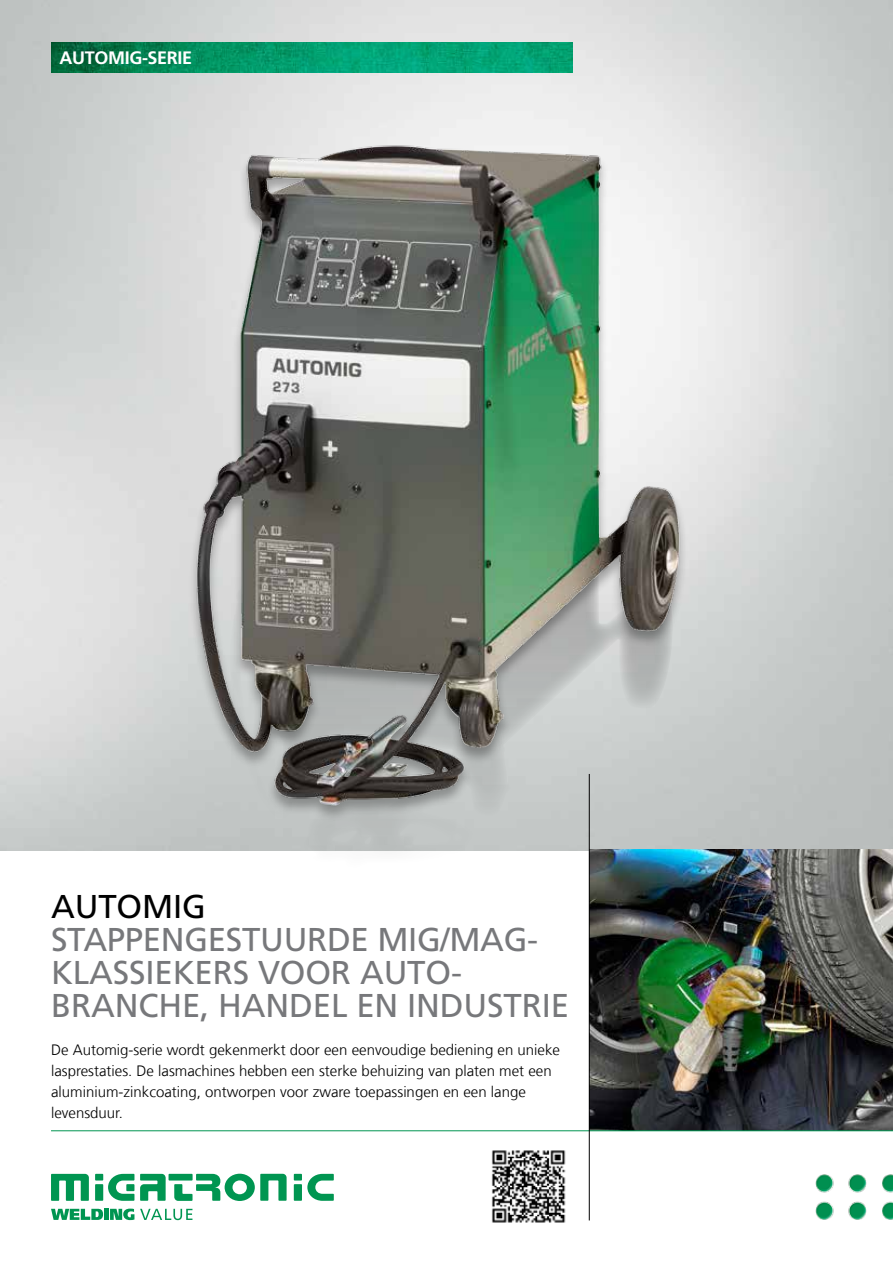
<style>
.page{position:relative;width:893px;height:1263px;background:#fff}
.page>*{position:absolute;margin:0;border:0;box-sizing:border-box;transform-origin:0 0}
.t1{font:33px/33px "Frutiger LT Pro";letter-spacing:-.005em;color:#77787b}
.t2{font:33px "Frutiger LT Pro";letter-spacing:-.005em;color:#000}
.t3{font:700 18px "Frutiger LT Pro";letter-spacing:-.02em;color:#fff}
.t4{font:300 15px/21px "Frutiger LT Com";color:#000}
</style>
<div class="page">
<img style="left:491px;top:1150px;width:75px;height:73px">
<img style="left:0;top:0;width:893px;height:850px">
<img style="left:229px;top:822px;width:444px;height:47px">
<img style="left:590px;top:849px;width:303px;height:281px">
<img style="left:51px;top:43px;width:522px;height:29px">
<div style="left:95px;top:1174px;width:8px;height:6px;background:#009551"></div>
<div style="left:95px;top:1184px;width:8px;height:17px;background:#009551"></div>
<div style="left:294px;top:1174px;width:8px;height:6px;background:#009551"></div>
<div style="left:294px;top:1184px;width:8px;height:17px;background:#009551"></div>
<svg style="left:108px;top:1174px;width:26px;height:27px"></svg>
<svg style="left:307px;top:1174px;width:27px;height:27px"></svg>
<svg style="left:140px;top:1174px;width:26px;height:27px"></svg>
<svg style="left:51px;top:1174px;width:38px;height:27px"></svg>
<div style="left:169px;top:1174px;width:24px;height:6px;background:#009551"></div>
<svg style="left:174px;top:1174px;width:113px;height:27px"></svg>
<svg style="left:51px;top:1209px;width:52px;height:11px"></svg>
<div style="left:104px;top:1209px;width:5px;height:11px;background:#009551"></div>
<svg style="left:110px;top:1208px;width:24px;height:12px"></svg>
<svg style="left:140px;top:1209px;width:52px;height:11px"></svg>
<img style="left:815px;top:1174px;width:78px;height:46px">
<hr style="left:51px;top:1130px;width:842px;height:1px;background:#009551">
<hr style="left:589px;top:774px;width:1px;height:446px;background:#000">
<img style="left:184px;top:138px;width:507px;height:679px">
<p class="t3" style="left:60px;top:47px;width:134px">AUTOMIG-SERIE</p>
<h1 class="t2" style="left:51px;top:887px;width:156px">AUTOMIG</h1>
<h1 class="t1" style="left:51px;top:923px;width:520px">STAPPENGESTUURDE MIG/MAG-<br>KLASSIEKERS VOOR AUTO-<br>BRANCHE, HANDEL EN INDUSTRIE</h1>
<p class="t4" style="left:51px;top:1039px;width:511px">De Automig-serie wordt gekenmerkt door een eenvoudige bediening en unieke lasprestaties. De lasmachines hebben een sterke behuizing van platen met een aluminium-zinkcoating, ontworpen voor zware toepassingen en een lange levensduur.</p>
</div>
